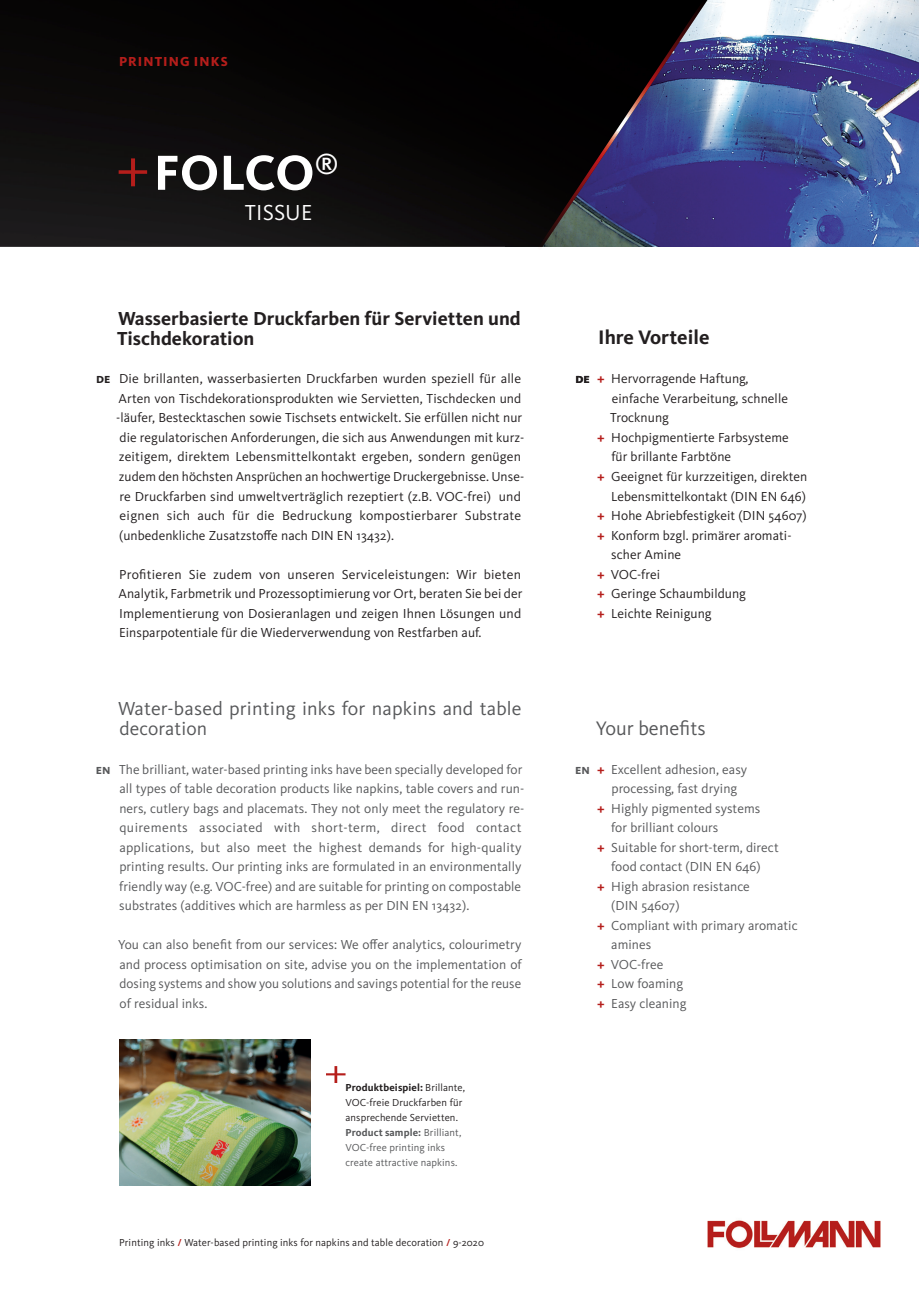
<style>
.page{position:relative;width:919px;height:1289px;background:#fff}
.page>*{position:absolute;margin:0;border:0;box-sizing:border-box;transform-origin:0 0}
.H4_EN{font:700 51px "Kievit Pro";letter-spacing:-.005em;color:#fff}
.H4_EN-2{font:22.5px "Kievit Pro";letter-spacing:.01em;color:#fff}
.H4_DE{font:700 20.25px "Kievit Pro";color:#231f20}
.Fließtext_____Aufzäh{font:20.25px "Kievit Pro";color:#57585a}
.H4_DE-2{font:700 19.5px/19.5px "Kievit Pro";color:#231f20}
.H4_EN-3{font:19.5px/19.5px "Kievit Pro";letter-spacing:.01em;color:#57585a}
.Fließtext_Block_DE{font:13.5px/19.5px "Kievit Pro";letter-spacing:.005em;color:#231f20}
.Fließtext_Block_DE-2{font:13.5px/19.5px "Kievit Pro";letter-spacing:.005em;color:#57585a}
.Fließtext_Block_EN{font:13.5px/19.5px "Kievit Pro";letter-spacing:.005em;color:#57585a;text-align:justify}
.H5_DE{font:800 13.5px "Kievit Pro";letter-spacing:.075em;color:#b51e1b}
.Länderkennung{font:700 13.5px "Kievit Pro";color:#231f20}
.Länderkennung-2{font:700 13.5px "Kievit Pro";color:#57585a}
.BU_Marginalien_DE{font:10.5px/15px "Kievit Pro";letter-spacing:.01em;color:#231f20}
.s1{font-weight:700}
.s2{font-weight:700;color:#57585a}
.s3{color:#57585a}
.s4{font-weight:500;color:#b51e1b}
.s5{font-weight:700;color:#b51e1b}
</style>
<div class="page">
<img style="left:707px;top:0;width:211px;height:247px">
<img style="left:0;top:0;width:537px;height:247px">
<svg style="left:537px;top:0;width:170px;height:247px;background:#201f3b"></svg>
<img style="left:707px;top:1220px;width:174px;height:29px">
<svg style="left:119px;top:158px;width:28px;height:28px"></svg>
<svg style="left:326px;top:1066px;width:19px;height:16px"></svg>
<img style="left:119px;top:1039px;width:191px;height:146px">
<p class="H5_DE" style="left:119px;top:53px;width:110px">PRINTING INKS</p>
<p class="H4_EN" style="left:154px;top:142px;width:186px">FOLCO<sup>®</sup></p>
<p class="H4_EN-2" style="left:245px;top:199px;width:69px">TISSUE</p>
<p class="H4_DE-2" style="left:117px;top:309px;width:405px">Wasserbasierte Druckfarben für Servietten und<br>Tischdekoration</p>
<p class="Fließtext_Block_DE" style="left:116px;top:369px;width:409px">Die brillanten, wasserbasierten Druckfarben wurden speziell für alle Arten von Tischdekorationsprodukten wie Servietten, Tischdecken und -läufer, Bestecktaschen sowie Tischsets entwickelt. Sie erfüllen nicht nur die regulatorischen Anforderungen, die sich aus Anwendungen mit kurz&shy;zeitigem, direktem Lebensmittelkontakt ergeben, sondern genügen zudem den höchsten Ansprüchen an hochwertige Druckergebnisse. Unse&shy;re Druckfarben sind umweltverträglich rezeptiert (z.B. VOC-frei) und eignen sich auch für die Bedruckung kompostierbarer Substrate (unbedenkliche Zusatzstoffe nach DIN EN 13432).</p>
<p class="Fließtext_Block_DE" style="left:118px;top:564px;width:405px;text-align:justify">Profitieren Sie zudem von unseren Serviceleistungen: Wir bieten Analytik, Farbmetrik und Prozessoptimierung vor Ort, beraten Sie bei der Implementierung von Dosieranlagen und zeigen Ihnen Lösungen und Einsparpotentiale für die Wiederverwendung von Restfarben auf.</p>
<p class="Länderkennung" style="left:96px;top:371px;width:16px">de</p>
<p class="Länderkennung-2" style="left:96px;top:761px;width:16px">en</p>
<p class="H4_EN-3" style="left:118px;top:698px;width:405px">Water-based printing inks for napkins and table decoration</p>
<p class="Fließtext_Block_DE-2" style="left:119px;top:759px;width:406px">The brilliant, water-based printing inks have been specially developed for all types of table decoration products like napkins, table covers and run&shy;ners, cutlery bags and placemats. They not only meet the regulatory re&shy;quirements associated with short-term, direct food contact applications, but also meet the highest demands for high-quality printing results. Our printing inks are formulated in an environmentally friendly way (e.g. VOC-free) and are suitable for printing on compostable substrates (additives which are harmless as per DIN EN 13432).</p>
<p class="Fließtext_Block_EN" style="left:118px;top:934px;width:405px">You can also benefit from our services: We offer analytics, colourimetry and process optimisation on site, advise you on the implementation of dosing systems and show you solutions and savings potential for the reuse of residual inks.</p>
<p class="BU_Marginalien_DE" style="left:345px;top:1079px;width:121px"><span class="s1">Produktbeispiel:</span> Brillante,<br>VOC-freie Druckfarben für ansprechende Servietten.<br><span class="s2">Product sample:</span> <span class="s3">Brilliant,<br>VOC-free printing inks create attractive napkins.</span></p>
<p class="BU_Marginalien_DE" style="left:119px;top:1234px;width:366px">Printing inks <span class="s4">/</span> Water-based printing inks for napkins and table decoration <span class="s4">/</span> 9-2020</p>
<p class="Länderkennung" style="left:575px;top:371px;width:16px">de</p>
<p class="H4_DE" style="left:598px;top:325px;width:113px">Ihre Vorteile</p>
<p class="Fließtext_Block_DE" style="left:610px;top:369px;width:179px;text-indent:-13px"><span class="s5">+</span> Hervorragende Haftung, einfache Verarbeitung, schnelle<br>Trocknung</p>
<p class="Fließtext_Block_DE" style="left:611px;top:427px;width:179px;text-indent:-14px"><span class="s5">+</span> Hochpigmentierte Farbsysteme für brillante Farbtöne</p>
<p class="Fließtext_Block_DE" style="left:597px;top:466px;width:211px;text-align:right"><span class="s5">+</span> Geeignet für kurzzeitigen, direkten<br>Lebensmittelkontakt (DIN EN 646)</p>
<p class="Fließtext_Block_DE" style="left:597px;top:505px;width:211px"><span class="s5">+</span> Hohe Abriebfestigkeit (DIN 54607)</p>
<p class="Fließtext_Block_DE" style="left:611px;top:525px;width:182px;text-indent:-14px"><span class="s5">+</span> Konform bzgl. primärer aromati&shy;scher Amine</p>
<p class="Fließtext_Block_DE" style="left:597px;top:564px;width:64px"><span class="s5">+</span> VOC-frei</p>
<p class="Fließtext_Block_DE" style="left:597px;top:583px;width:150px"><span class="s5">+</span> Geringe Schaumbildung</p>
<p class="Fließtext_Block_DE" style="left:597px;top:603px;width:116px"><span class="s5">+</span> Leichte Reinigung</p>
<p class="Fließtext_____Aufzäh" style="left:596px;top:715px;width:111px">Your benefits</p>
<p class="Fließtext_Block_DE-2" style="left:597px;top:759px;width:151px;text-align:center"><span class="s5">+</span> Excellent adhesion, easy processing, fast drying</p>
<p class="Fließtext_Block_DE-2" style="left:611px;top:798px;width:150px;text-indent:-14px"><span class="s5">+</span> Highly pigmented systems for brilliant colours</p>
<p class="Fließtext_Block_DE-2" style="left:597px;top:837px;width:183px;text-align:center"><span class="s5">+</span> Suitable for short-term, direct food contact (DIN EN 646)</p>
<p class="Fließtext_Block_DE-2" style="left:611px;top:876px;width:140px;text-indent:-14px"><span class="s5">+</span> High abrasion resistance (DIN 54607)</p>
<p class="Fließtext_Block_DE-2" style="left:611px;top:915px;width:188px;text-indent:-14px"><span class="s5">+</span> Compliant with primary aromatic amines</p>
<p class="Fließtext_Block_DE-2" style="left:597px;top:954px;width:68px"><span class="s5">+</span> VOC-free</p>
<p class="Fließtext_Block_DE-2" style="left:597px;top:973px;width:87px"><span class="s5">+</span> Low foaming</p>
<p class="Fließtext_Block_DE-2" style="left:597px;top:993px;width:91px"><span class="s5">+</span> Easy cleaning</p>
<p class="Länderkennung-2" style="left:575px;top:761px;width:16px">en</p>
</div>
